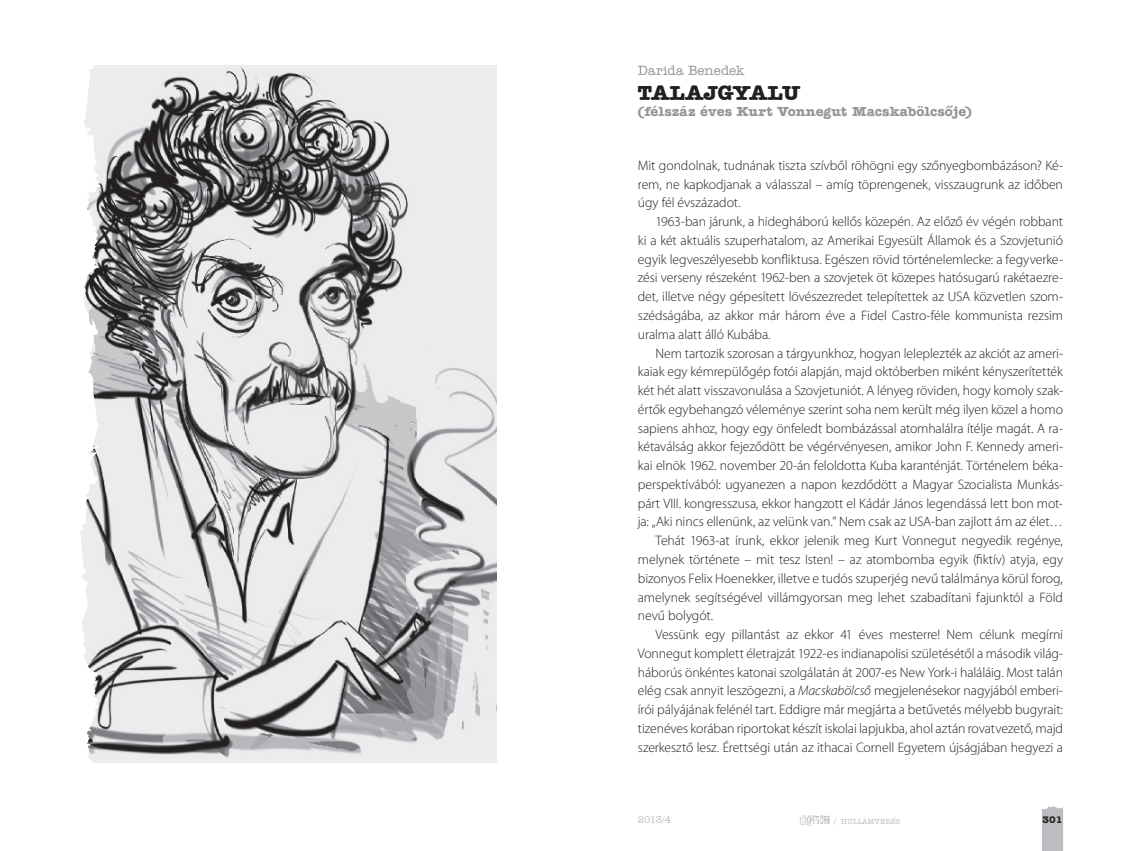
<style>
.page{position:relative;width:1134px;height:851px;background:#fff}
.page>*{position:absolute;margin:0;border:0;box-sizing:border-box;transform-origin:0 0}
.t1{font:21.25px "American Typewriter HU Bold";letter-spacing:.035em;color:#231f20}
.t2{font:300 13.75px/18.8px "Myriad Pro";letter-spacing:-.01em;color:#231f20;text-align:justify}
.t3{font:13.75px "American Typewriter HU Bold";letter-spacing:-.005em;color:#939598}
.t4{font:13.75px "American Typewriter HU Medium";color:#939598}
.t5{font:10px "American Typewriter HU Medium";color:#bcbdc0}
.t6{font:10px "Postinkantaja Job";color:#bcbdc0}
.t7{font:10px "American Typewriter HU Bold";color:#231f20}
.t8{font:7.5px "American Typewriter HU Medium";color:#bcbdc0}
.s1{font-style:italic}
.s2{font-size:10px}
</style>
<div class="page">
<svg style="left:1042px;top:806px;width:21px;height:44px"></svg>
<img style="left:100px;top:66px;width:396px;height:696px">
<svg style="left:80px;top:65px;width:20px;height:698px"></svg>
<p class="t4" style="left:638px;top:62px;width:108px">Darida Benedek</p>
<h1 class="t1" style="left:638px;top:79px;width:164px">Talajgyalu</h1>
<p class="t3" style="left:638px;top:103px;width:335px">(félszáz éves Kurt Vonnegut Macskabölcsője)</p>
<p class="t2" style="left:638px;top:156px;width:427px">Mit gondolnak, tudnának tiszta szívből röhögni egy szőnyegbombázáson? Ké&shy;rem, ne kapkodjanak a válasszal – amíg töprengenek, visszaugrunk az időben úgy fél évszázadot.</p>
<p class="t2" style="left:638px;top:212px;width:427px;text-indent:18px">1963-ban járunk, a hidegháború kellős közepén. Az előző év végén robbant ki a két aktuális szuperhatalom, az Amerikai Egyesült Államok és a Szovjetunió egyik legveszélyesebb konfliktusa. Egészen rövid történelemlecke: a fegyverke&shy;zési verseny részeként 1962-ben a szovjetek öt közepes hatósugarú rakétaezre&shy;det, illetve négy gépesített lövészezredet telepítettek az USA közvetlen szom&shy;szédságába, az akkor már három éve a Fidel Castro-féle kommunista rezsim uralma alatt álló Kubába.</p>
<p class="t2" style="left:656px;top:344px;width:409px">Nem tartozik szorosan a tárgyunkhoz, hogyan leleplezték az akciót az ameri-</p>
<p class="t2" style="left:638px;top:362px;width:427px">kaiak egy kémrepülőgép fotói alapján, majd októberben miként kényszerítették</p>
<p class="t2" style="left:638px;top:381px;width:427px">két hét alatt visszavonulása a Szovjetuniót. A lényeg röviden, hogy komoly szak-</p>
<p class="t2" style="left:638px;top:400px;width:427px">értők egybehangzó véleménye szerint soha nem került még ilyen közel a homo</p>
<p class="t2" style="left:638px;top:419px;width:427px">sapiens ahhoz, hogy egy önfeledt bombázással atomhalálra ítélje magát. A ra-</p>
<p class="t2" style="left:638px;top:437px;width:427px">kétaválság akkor fejeződött be végérvényesen, amikor John F. Kennedy ameri-</p>
<p class="t2" style="left:638px;top:456px;width:427px">kai elnök 1962. november 20-án feloldotta Kuba karanténját. Történelem béka-</p>
<p class="t2" style="left:638px;top:475px;width:427px">perspektívából: ugyanezen a napon kezdődött a Magyar Szocialista Munkás-</p>
<p class="t2" style="left:638px;top:494px;width:427px">párt VIII. kongresszusa, ekkor hangzott el Kádár János legendássá lett bon mot-</p>
<p class="t2" style="left:638px;top:512px;width:427px">ja: „Aki nincs ellenünk, az velünk van.” Nem csak az USA-ban zajlott ám az élet…</p>
<p class="t2" style="left:656px;top:531px;width:409px">Tehát 1963-at írunk, ekkor jelenik meg Kurt Vonnegut negyedik regénye,</p>
<p class="t2" style="left:638px;top:550px;width:427px">melynek története – mit tesz Isten! – az atombomba egyik (fiktív) atyja, egy</p>
<p class="t2" style="left:638px;top:569px;width:427px">bizonyos Felix Hoenekker, illetve e tudós szuperjég nevű találmánya körül forog,</p>
<p class="t2" style="left:638px;top:587px;width:427px">amelynek segítségével villámgyorsan meg lehet szabadítani fajunktól a Föld</p>
<p class="t2" style="left:638px;top:606px;width:77px">nevű bolygót.</p>
<p class="t2" style="left:656px;top:625px;width:409px">Vessünk egy pillantást az ekkor 41 éves mesterre! Nem célunk megírni</p>
<p class="t2" style="left:638px;top:644px;width:427px">Vonnegut komplett életrajzát 1922-es indianapolisi születésétől a második világ-</p>
<p class="t2" style="left:638px;top:662px;width:427px">háborús önkéntes katonai szolgálatán át 2007-es New York-i haláláig. Most talán</p>
<p class="t2" style="left:638px;top:681px;width:427px">elég csak annyit leszögezni, a <span class="s1">Macskabölcső</span> megjelenésekor nagyjából emberi-</p>
<p class="t2" style="left:638px;top:700px;width:427px">írói pályájának felénél tart. Eddigre már megjárta a betűvetés mélyebb bugyrait:</p>
<p class="t2" style="left:638px;top:719px;width:427px">tizenéves korában riportokat készít iskolai lapjukba, ahol aztán rovatvezető, majd</p>
<p class="t2" style="left:638px;top:737px;width:427px">szerkesztő lesz. Érettségi után az ithacai Cornell Egyetem újságjában hegyezi a</p>
<p class="t5" style="left:638px;top:813px;width:35px">2013/4</p>
<p class="t6" style="left:801px;top:813px;width:24px">h Évíz</p>
<p class="t8" style="left:834px;top:816px;width:26px"><span class="s2">/</span> Hullámver</p>
<p class="t8" style="left:891px;top:816px;width:10px">és</p>
<p class="t7" style="left:1042px;top:813px;width:21px">301</p>
</div>
